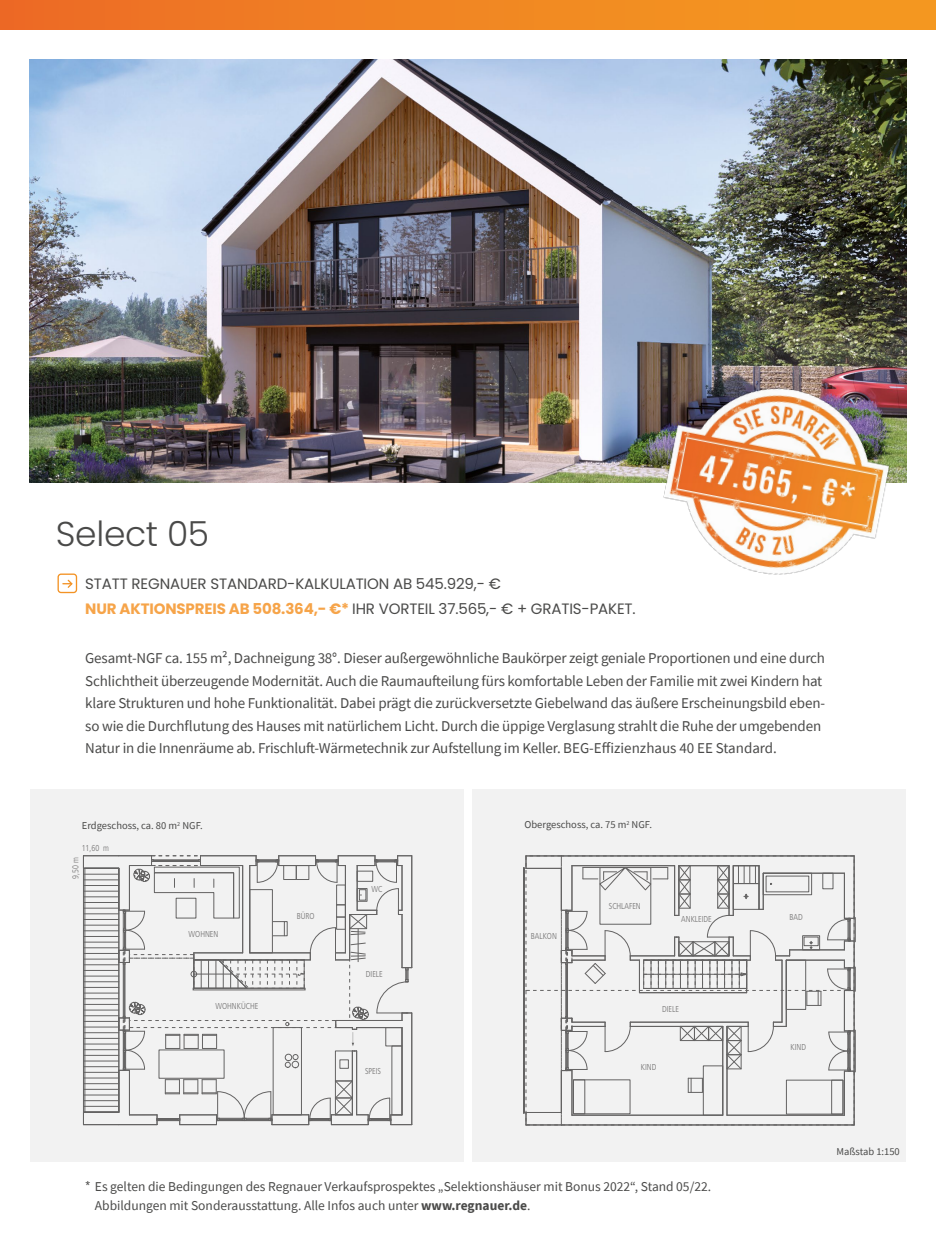
<style>
.page{position:relative;width:936px;height:1234px;background:#fff}
.page>*{position:absolute;margin:0;border:0;box-sizing:border-box;transform-origin:0 0}
.t1{font:300 34.5px "Poppins";letter-spacing:-.01em;color:#4a4a49}
.t2{font:15px/22.5px "Source Sans Pro";letter-spacing:-.01em;color:#4a4a49}
.t3{font:15px/25.5px "Poppins";letter-spacing:-.01em;color:#4a4a49}
.t4{font:13.5px/19.5px "Source Sans Pro";color:#4a4a49}
.t5{font:10.5px "Source Sans Pro";color:#4a4a49}
.t6{font:9px "Frutiger Next LT";color:#7c7b7b;scale:.8 1}
.s1{font-weight:700;color:#f6a449}
.s2{font-family:"Frutiger Next Pro"}
.s3{font-weight:700}
</style>
<div class="page">
<div style="left:0;top:0;width:935px;height:30px;background:linear-gradient(to right,#ed6c26,#f59c20)"></div>
<img style="left:30px;top:60px;width:876px;height:422px">
<div style="left:472px;top:789px;width:434px;height:372px;background:#f2f2f2"></div>
<div style="left:30px;top:789px;width:433px;height:372px;background:#f2f2f2"></div>
<div style="left:335px;top:1050px;width:18px;height:31px;border:1px solid #646363"></div>
<hr style="left:119px;top:1123px;width:38px;height:1px;background:#646363">
<hr style="left:272px;top:1123px;width:37px;height:1px;background:#646363">
<hr style="left:272px;top:1114px;width:37px;height:1px;background:#646363">
<hr style="left:411px;top:1012px;width:1px;height:112px;background:#646363">
<hr style="left:129px;top:1070px;width:1px;height:44px;background:#646363">
<hr style="left:83px;top:1123px;width:36px;height:1px;background:#646363">
<hr style="left:83px;top:855px;width:36px;height:1px;background:#646363">
<div style="left:84px;top:867px;width:35px;height:245px;border:1px solid #646363"></div>
<div style="left:273px;top:1026px;width:29px;height:88px;border:1px solid #646363"></div>
<hr style="left:356px;top:1050px;width:1px;height:64px;background:#646363">
<hr style="left:352px;top:1050px;width:1px;height:64px;background:#646363">
<hr style="left:83px;top:1105px;width:36px;height:1px;background:#646363">
<hr style="left:83px;top:1099px;width:36px;height:1px;background:#646363">
<hr style="left:83px;top:1094px;width:36px;height:1px;background:#646363">
<hr style="left:83px;top:1088px;width:36px;height:1px;background:#646363">
<hr style="left:83px;top:1082px;width:36px;height:1px;background:#646363">
<hr style="left:83px;top:1077px;width:36px;height:1px;background:#646363">
<hr style="left:83px;top:1071px;width:36px;height:1px;background:#646363">
<hr style="left:83px;top:1066px;width:36px;height:1px;background:#646363">
<hr style="left:83px;top:1060px;width:36px;height:1px;background:#646363">
<hr style="left:83px;top:1054px;width:36px;height:1px;background:#646363">
<hr style="left:83px;top:1049px;width:36px;height:1px;background:#646363">
<hr style="left:83px;top:1043px;width:36px;height:1px;background:#646363">
<hr style="left:83px;top:1037px;width:36px;height:1px;background:#646363">
<hr style="left:83px;top:1032px;width:36px;height:1px;background:#646363">
<hr style="left:83px;top:1026px;width:36px;height:1px;background:#646363">
<hr style="left:83px;top:1020px;width:36px;height:1px;background:#646363">
<hr style="left:83px;top:1015px;width:36px;height:1px;background:#646363">
<hr style="left:83px;top:1009px;width:36px;height:1px;background:#646363">
<hr style="left:83px;top:1003px;width:36px;height:1px;background:#646363">
<hr style="left:83px;top:998px;width:36px;height:1px;background:#646363">
<hr style="left:83px;top:992px;width:36px;height:1px;background:#646363">
<hr style="left:83px;top:986px;width:36px;height:1px;background:#646363">
<hr style="left:83px;top:981px;width:36px;height:1px;background:#646363">
<hr style="left:83px;top:975px;width:36px;height:1px;background:#646363">
<hr style="left:83px;top:969px;width:36px;height:1px;background:#646363">
<hr style="left:83px;top:964px;width:36px;height:1px;background:#646363">
<hr style="left:83px;top:958px;width:36px;height:1px;background:#646363">
<hr style="left:83px;top:952px;width:36px;height:1px;background:#646363">
<hr style="left:83px;top:947px;width:36px;height:1px;background:#646363">
<hr style="left:83px;top:941px;width:36px;height:1px;background:#646363">
<hr style="left:83px;top:935px;width:36px;height:1px;background:#646363">
<hr style="left:83px;top:930px;width:36px;height:1px;background:#646363">
<hr style="left:83px;top:924px;width:36px;height:1px;background:#646363">
<hr style="left:83px;top:918px;width:36px;height:1px;background:#646363">
<hr style="left:83px;top:913px;width:36px;height:1px;background:#646363">
<hr style="left:83px;top:907px;width:36px;height:1px;background:#646363">
<hr style="left:83px;top:901px;width:36px;height:1px;background:#646363">
<hr style="left:83px;top:896px;width:36px;height:1px;background:#646363">
<hr style="left:83px;top:890px;width:36px;height:1px;background:#646363">
<hr style="left:83px;top:884px;width:36px;height:1px;background:#646363">
<hr style="left:83px;top:879px;width:36px;height:1px;background:#646363">
<hr style="left:83px;top:873px;width:36px;height:1px;background:#646363">
<div style="left:83px;top:867px;width:36px;height:245px;border:1px solid #646363"></div>
<svg style="left:308px;top:1079px;width:95px;height:45px"></svg>
<div style="left:391px;top:1045px;width:11px;height:69px;border:1px solid #646363"></div>
<svg style="left:129px;top:1078px;width:143px;height:46px"></svg>
<svg style="left:118px;top:855px;width:294px;height:215px"></svg>
<div style="left:193px;top:987px;width:112px;height:3px;border:1px solid #646363"></div>
<svg style="left:523px;top:855px;width:332px;height:270px"></svg>
<div style="left:57px;top:573px;width:20px;height:20px;border:1px solid #f39325;border-radius:3px"></div>
<svg style="left:63px;top:579px;width:10px;height:9px"></svg>
<img style="left:646px;top:354px;width:260px;height:221px">
<h1 class="t1" style="left:56px;top:513px;width:155px">Select 05</h1>
<p class="t3" style="left:85px;top:570px;width:552px">STATT REGNAUER STANDARD-KALKULATION AB 545.929,- €<br><span class="s1">NUR AKTIONSPREIS AB 508.364,- €*</span> IHR VORTEIL 37.565,- € + GRATIS-PAKET.</p>
<p class="t2" style="left:85px;top:646px;width:741px">Gesamt-NGF ca. 155 m², Dachneigung 38°. Dieser außergewöhnliche Baukörper zeigt geniale Proportionen und eine durch Schlichtheit überzeugende Modernität. Auch die Raumaufteilung fürs komfortable Leben der Familie mit zwei Kindern hat klare Strukturen und hohe Funktionalität. Dabei prägt die zurückversetzte Giebelwand das äußere Erscheinungsbild eben&shy;so wie die Durchflutung des Hauses mit natürlichem Licht. Durch die üppige Verglasung strahlt die Ruhe der umgebenden Natur in die Innenräume ab. Frischluft-Wärmetechnik zur Aufstellung im Keller. BEG-Effizienzhaus 40 EE Standard.</p>
<p class="t5" style="left:82px;top:818px;width:122px">Erdgeschoss, ca. 80 m<sup>2</sup> NGF.</p>
<p class="t5" style="left:524px;top:818px;width:129px">Obergeschoss, ca. 75 m<sup>2</sup> NGF.</p>
<p class="t6" style="left:82px;top:842px;width:36px">11,60 m</p>
<p class="t6" style="left:71px;top:878px;width:28px;rotate:-90deg">9,50 m</p>
<p class="t6" style="left:188px;top:928px;width:39px">WOHNEN</p>
<p class="t6" style="left:215px;top:1000px;width:55px">WOHNKÜCHE</p>
<p class="t6" style="left:297px;top:910px;width:24px">BÜRO</p>
<p class="t6" style="left:371px;top:884px;width:15px">WC</p>
<p class="t6" style="left:366px;top:968px;width:22px">DIELE</p>
<p class="t6" style="left:365px;top:1066px;width:21px">SPEIS</p>
<p class="t6" style="left:531px;top:930px;width:34px">BALKON</p>
<p class="t6" style="left:608px;top:901px;width:41px">SCHLAFEN</p>
<p class="t6" style="left:681px;top:913px;width:40px">ANKLEIDE</p>
<p class="t6" style="left:789px;top:912px;width:18px">BAD</p>
<p class="t6" style="left:662px;top:1003px;width:22px">DIELE</p>
<p class="t6" style="left:790px;top:1041px;width:21px">KIND</p>
<p class="t6" style="left:641px;top:1061px;width:21px">KIND</p>
<p class="t4" style="left:95px;top:1176px;width:617px;text-indent:-10px"><span class="s2">*</span> Es gelten die Bedingungen des Regnauer Verkaufsprospektes „Selektionshäuser mit Bonus 2022“, Stand 05/22.<br>Abbildungen mit Sonderausstattung. Alle Infos auch unter <span class="s3">www.regnauer.de</span>.</p>
<p class="t5" style="left:836px;top:1144px;width:65px">Maßstab 1:150</p>
</div>
